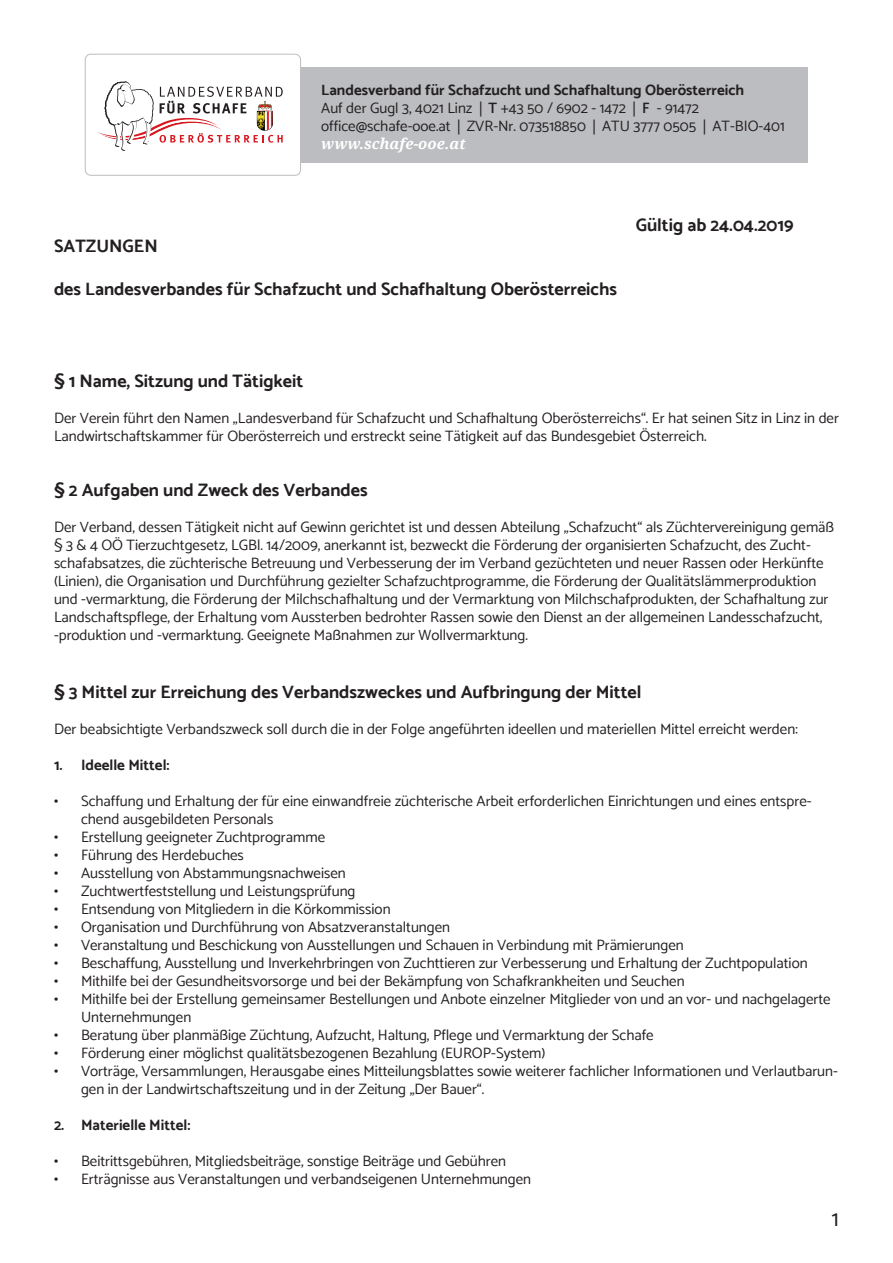
<style>
.page{position:relative;width:893px;height:1263px;background:#fff}
.page>*{position:absolute;margin:0;border:0;box-sizing:border-box;transform-origin:0 0}
.t1{font:22.5px "Catamaran";color:#231f20}
.t2{font:700 18px "Catamaran";color:#231f20}
.t3{font:15px/18px "Catamaran";color:#231f20}
.t4{font:700 15px "Catamaran";color:#231f20}
.t5{font:italic 700 15px "Droid Serif";color:#fff}
.s1{font-weight:700}
.s2{font-family:"Droid Serif";font-weight:700;font-style:italic}
.s3{font-weight:600}
</style>
<div class="page">
<div style="left:154px;top:67px;width:654px;height:96px;background:#bcbdc0"></div>
<div style="left:85px;top:54px;width:216px;height:121px;background:#fff;border-radius:5px"></div>
<svg style="left:97px;top:81px;width:186px;height:70px"></svg>
<div style="left:85px;top:54px;width:216px;height:121px;border:1px solid #bcbdc0;border-radius:5px"></div>
<p class="t3" style="left:321px;top:81px;width:465px"><span class="s1">Landesverband für Schafzucht und Schafhaltung Oberösterreich<br></span>Auf der Gugl 3, 4021 Linz <span class="s2">|</span> <span class="s3">T</span> +43 50 / 6902 - 1472 <span class="s2">|</span> <span class="s3">F</span> - 91472 office@schafe-ooe.at <span class="s2">|</span> ZVR-Nr. 073518850 <span class="s2">|</span> ATU 3777 0505 <span class="s2">|</span> AT-BIO-401</p>
<p class="t5" style="left:321px;top:133px;width:146px">www.schafe-ooe.at</p>
<p class="t2" style="left:54px;top:235px;width:105px">SATZUNGEN</p>
<p class="t2" style="left:54px;top:278px;width:565px">des Landesverbandes für Schafzucht und Schafhaltung Oberösterreichs</p>
<p class="t2" style="left:636px;top:214px;width:159px">Gültig ab 24.04.2019</p>
<p class="t2" style="left:54px;top:370px;width:251px">§ 1 Name, Sitzung und Tätigkeit</p>
<p class="t3" style="left:54px;top:408px;width:786px">Der Verein führt den Namen „Landesverband für Schafzucht und Schafhaltung Oberösterreichs“. Er hat seinen Sitz in Linz in der<br>Landwirtschaftskammer für Oberösterreich und erstreckt seine Tätigkeit auf das Bundesgebiet Österreich.</p>
<p class="t2" style="left:54px;top:479px;width:315px">§ 2 Aufgaben und Zweck des Verbandes</p>
<p class="t3" style="left:54px;top:518px;width:782px">Der Verband, dessen Tätigkeit nicht auf Gewinn gerichtet ist und dessen Abteilung „Schafzucht“ als Züchtervereinigung gemäß § 3 &amp; 4 OÖ Tierzuchtgesetz, LGBl. 14/2009, anerkannt ist, bezweckt die Förderung der organisierten Schafzucht, des Zucht&shy;schafabsatzes, die züchterische Betreuung und Verbesserung der im Verband gezüchteten und neuer Rassen oder Herkünfte (Linien), die Organisation und Durchführung gezielter Schafzuchtprogramme, die Förderung der Qualitätslämmerproduktion und -vermarktung, die Förderung der Milchschafhaltung und der Vermarktung von Milchschafprodukten, der Schafhaltung zur Landschaftspflege, der Erhaltung vom Aussterben bedrohter Rassen sowie den Dienst an der allgemeinen Landesschafzucht, -produktion und -vermarktung. Geeignete Maßnahmen zur Wollvermarktung.</p>
<p class="t2" style="left:54px;top:681px;width:589px">§ 3 Mittel zur Erreichung des Verbandszweckes und Aufbringung der Mittel</p>
<p class="t3" style="left:54px;top:719px;width:745px">Der beabsichtigte Verbandszweck soll durch die in der Folge angeführten ideellen und materiellen Mittel erreicht werden:</p>
<p class="t4" style="left:54px;top:756px;width:117px">1. Ideelle Mittel:</p>
<p class="t3" style="left:81px;top:791px;width:732px;text-indent:-27px"><span class="s1">•</span> Schaffung und Erhaltung der für eine einwandfreie züchterische Arbeit erforderlichen Einrichtungen und eines entspre&shy;chend ausgebildeten Personals</p>
<p class="t3" style="left:54px;top:827px;width:273px"><span class="s1">•</span> Erstellung geeigneter Zuchtprogramme</p>
<p class="t3" style="left:54px;top:845px;width:191px"><span class="s1">•</span> Führung des Herdebuches</p>
<p class="t3" style="left:54px;top:863px;width:293px"><span class="s1">•</span> Ausstellung von Abstammungsnachweisen</p>
<p class="t3" style="left:54px;top:881px;width:303px"><span class="s1">•</span> Zuchtwertfeststellung und Leistungsprüfung</p>
<p class="t3" style="left:54px;top:899px;width:338px"><span class="s1">•</span> Entsendung von Mitgliedern in die Körkommission</p>
<p class="t3" style="left:54px;top:917px;width:398px"><span class="s1">•</span> Organisation und Durchführung von Absatzveranstaltungen</p>
<p class="t3" style="left:54px;top:935px;width:631px"><span class="s1">•</span> Veranstaltung und Beschickung von Ausstellungen und Schauen in Verbindung mit Prämierungen</p>
<p class="t3" style="left:54px;top:953px;width:755px"><span class="s1">•</span> Beschaffung, Ausstellung und Inverkehrbringen von Zuchttieren zur Verbesserung und Erhaltung der Zuchtpopulation</p>
<p class="t3" style="left:54px;top:971px;width:632px"><span class="s1">•</span> Mithilfe bei der Gesundheitsvorsorge und bei der Bekämpfung von Schafkrankheiten und Seuchen</p>
<p class="t3" style="left:81px;top:989px;width:751px;text-indent:-27px"><span class="s1">•</span> Mithilfe bei der Erstellung gemeinsamer Bestellungen und Anbote einzelner Mitglieder von und an vor- und nachgelagerte<br>Unternehmungen</p>
<p class="t3" style="left:54px;top:1025px;width:601px"><span class="s1">•</span> Beratung über planmäßige Züchtung, Aufzucht, Haltung, Pflege und Vermarktung der Schafe</p>
<p class="t3" style="left:54px;top:1043px;width:493px"><span class="s1">•</span> Förderung einer möglichst qualitätsbezogenen Bezahlung (EUROP-System)</p>
<p class="t3" style="left:81px;top:1061px;width:758px;text-indent:-27px"><span class="s1">•</span> Vorträge, Versammlungen, Herausgabe eines Mitteilungsblattes sowie weiterer fachlicher Informationen und Verlautbarun&shy;gen in der Landwirtschaftszeitung und in der Zeitung „Der Bauer“.</p>
<p class="t4" style="left:54px;top:1116px;width:138px">2. Materielle Mittel:</p>
<p class="t3" style="left:54px;top:1151px;width:454px"><span class="s1">•</span> Beitrittsgebühren, Mitgliedsbeiträge, sonstige Beiträge und Gebühren</p>
<p class="t3" style="left:54px;top:1169px;width:479px"><span class="s1">•</span> Erträgnisse aus Veranstaltungen und verbandseigenen Unternehmungen</p>
<h1 class="t1" style="left:832px;top:1205px;width:9px">1</h1>
</div>
